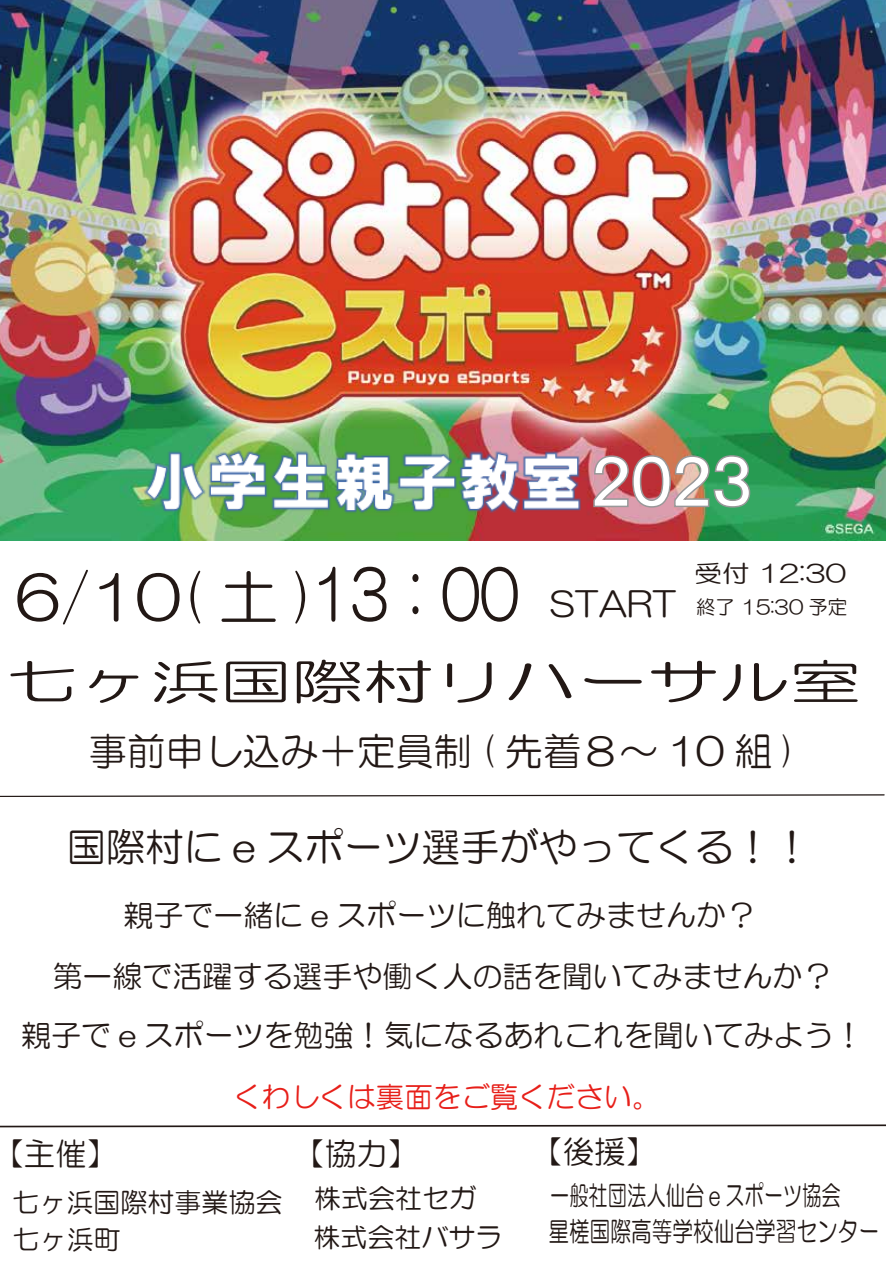
<style>
.page{position:relative;width:886px;height:1263px;background:#fff}
.page>*{position:absolute;margin:0;border:0;box-sizing:border-box;transform-origin:0 0}
.t1{font:62.7px "HGP Gothic E";color:#fff}
.t2{font:60.75px "HG Maru Gothic MPRO";color:#221815}
.t3{font:47.85px "HG Maru Gothic MPRO";color:#221815;scale:1.49 1}
.t4{font:39px "HG Maru Gothic MPRO";color:#221815}
.t5{font:38.25px "HG Maru Gothic MPRO";color:#221815}
.t6{font:31.5px "HG Maru Gothic MPRO";color:#221815}
.t7{font:30px/59.8px "HG Maru Gothic MPRO";color:#221815;text-align:center}
.t8{font:28.5px "HG Maru Gothic MPRO";color:#e71f19}
.t9{font:27px/36.2px "HG Maru Gothic MPRO";color:#221815;scale:.71 1}
.t10{font:27px/36.6px "HG Maru Gothic MPRO";color:#221815}
.t11{font:24.3px "HG Maru Gothic MPRO";color:#221815;scale:1.13 1}
.t12{font:19.5px "HG Maru Gothic MPRO";color:#221815}
.s1{font-size:68.55px}
.s2{font-size:34.05px}
</style>
<div class="page">
<img style="left:0;top:0;width:886px;height:540px">
<svg style="left:0;top:1124px;width:886px;height:4px"></svg>
<svg style="left:0;top:794px;width:885px;height:3px"></svg>
<img style="left:143px;top:448px;width:440px;height:67px">
<img style="left:593px;top:454px;width:158px;height:54px">
<h1 class="t1" style="left:591px;top:451px;width:163px">２０２３</h1>
<p class="t11" style="left:694px;top:561px;width:136px">受付 12:30</p>
<p class="t12" style="left:696px;top:597px;width:153px">終了 15:30 予定</p>
<h2 class="t2" style="left:15px;top:566px;width:663px">6/10( 土 )<span class="s1">13：00</span> <span class="s2">START</span></h2>
<h3 class="t3" style="left:7px;top:657px;width:574px">七ヶ浜国際村リハーサル室</h3>
<p class="t5" style="left:89px;top:731px;width:709px">事前申し込み＋定員制 ( 先着８～ 10 組 )</p>
<h3 class="t4" style="left:67px;top:827px;width:746px">国際村に e スポーツ選手がやってくる！！</h3>
<p class="t7" style="left:21px;top:885px;width:844px">親子で一緒に e スポーツに触れてみませんか？<br>第一線で活躍する選手や働く人の話を聞いてみませんか？<br>親子で e スポーツを勉強！気になるあれこれを聞いてみよう！</p>
<p class="t8" style="left:233px;top:1082px;width:429px">くわしくは裏面をご覧ください。</p>
<p class="t6" style="left:-8px;top:1137px;width:127px">【主催】</p>
<p class="t10" style="left:12px;top:1183px;width:272px">七ヶ浜国際村事業協会七ヶ浜町</p>
<p class="t6" style="left:531px;top:1135px;width:127px">【後援】</p>
<p class="t9" style="left:548px;top:1177px;width:467px">一般社団法人仙台 e スポーツ協会<br>星槎国際高等学校仙台学習センター</p>
<p class="t6" style="left:293px;top:1138px;width:127px">【協力】</p>
<p class="t10" style="left:314px;top:1179px;width:190px;line-height:38.5px">株式会社セガ株式会社バサラ</p>
</div>
